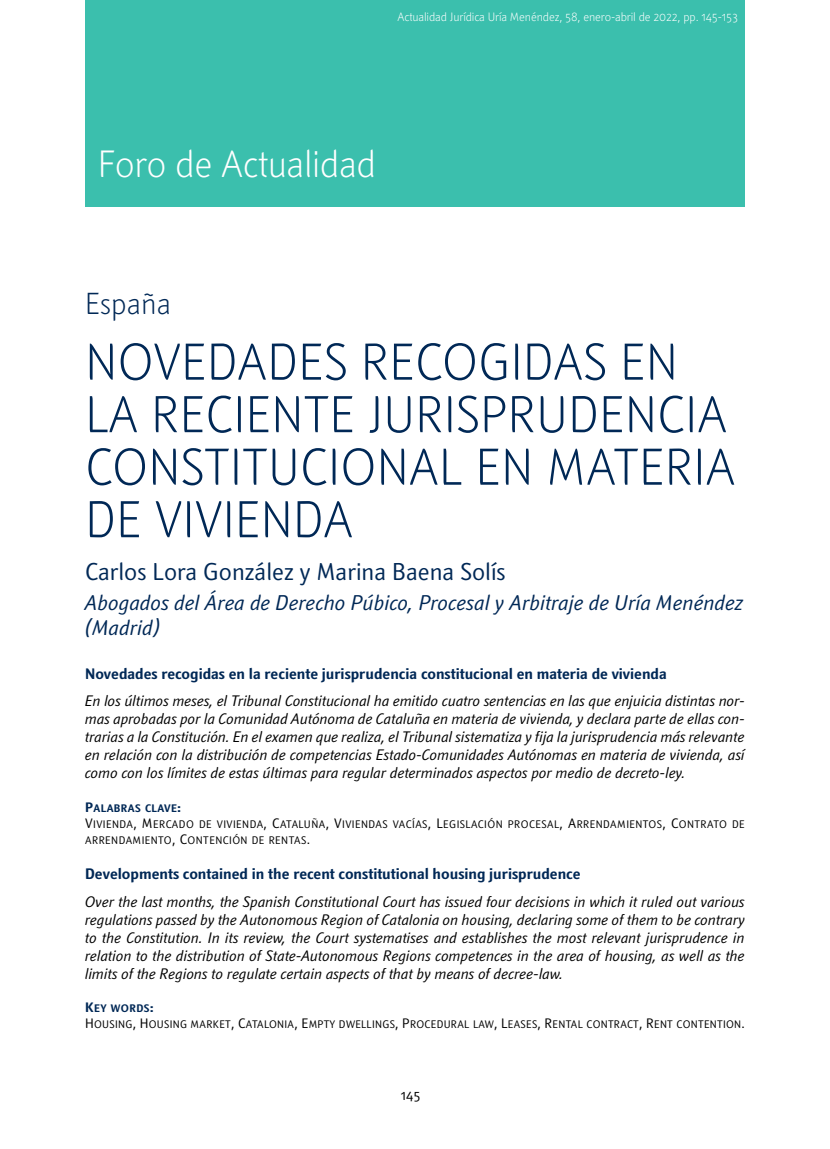
<style>
.page{position:relative;width:830px;height:1149px;background:#fff}
.page>*{position:absolute;margin:0;border:0;box-sizing:border-box;transform-origin:0 0}
.t1{font:300 51px/52.5px "Textra LT";color:#002856}
.t2{font:300 37.5px "Textra LT";letter-spacing:-.01em;color:#fff}
.t3{font:300 30px "Textra LT";color:#002856}
.t4{font:24px "Textra LT";color:#002856}
.t5{font:italic 21px/25.5px "Textra LT";color:#002856}
.t6{font:italic 15px/18px "Textra LT";color:#000;text-align:justify}
.t7{font:700 15px "Textra LT";color:#002856}
.t8{font:13.5px "Textra LT";color:#000}
.t9{font:300 12px "Textra LT";letter-spacing:-.01em;color:#fff}
.t10{font:10.8px/16.2px "Textra LT Book SC800";letter-spacing:.025em;color:#000}
.t11{font:10.8px "Textra LT Bold SC800";letter-spacing:.035em;color:#002856}
.s1{font-size:13.5px}
</style>
<div class="page">
<div style="left:85px;top:0;width:659px;height:207px;background:#3bbfad"></div>
<p class="t9" style="left:397px;top:9px;width:342px">Actualidad Jurídica Uría Menéndez, 58, enero-abril de 2022, pp. 145-153</p>
<h2 class="t2" style="left:98px;top:140px;width:279px">Foro de Actualidad</h2>
<h3 class="t3" style="left:85px;top:285px;width:87px">España</h3>
<h1 class="t1" style="left:85px;top:334px;width:651px">NOVEDADES RECOGIDAS EN<br>LA RECIENTE JURISPRUDENCIA<br>CONSTITUCIONAL EN MATERIA<br>DE VIVIENDA</h1>
<h3 class="t4" style="left:85px;top:556px;width:422px">Carlos Lora González y Marina Baena Solís</h3>
<h3 class="t5" style="left:85px;top:589px;width:659px">Abogados del Área de Derecho Púbico, Procesal y Arbitraje de Uría Menéndez (Madrid)</h3>
<p class="t7" style="left:85px;top:664px;width:583px">Novedades recogidas en la reciente jurisprudencia constitucional en materia de vivienda</p>
<p class="t6" style="left:85px;top:691px;width:661px">En los últimos meses, el Tribunal Constitucional ha emitido cuatro sentencias en las que enjuicia distintas nor&shy;mas aprobadas por la Comunidad Autónoma de Cataluña en materia de vivienda, y declara parte de ellas con&shy;trarias a la Constitución. En el examen que realiza, el Tribunal sistematiza y fija la jurisprudencia más relevante en relación con la distribución de competencias Estado-Comunidades Autónomas en materia de vivienda, así como con los límites de estas últimas para regular determinados aspectos por medio de decreto-ley.</p>
<p class="t11" style="left:85px;top:800px;width:97px"><span class="s1">P</span>ALABRAS CLAVE<span class="s1">:</span></p>
<p class="t10" style="left:85px;top:815px;width:661px"><span class="s1">V</span>IVIENDA<span class="s1">, M</span>ERCADO DE VIVIENDA<span class="s1">, C</span>ATALUÑA<span class="s1">, V</span>IVIENDAS VACÍAS<span class="s1">, L</span>EGISLACIÓN PROCESAL<span class="s1">, A</span>RRENDAMIENTOS<span class="s1">, C</span>ONTRATO DE<br>ARRENDAMIENTO<span class="s1">, C</span>ONTENCIÓN DE RENTAS<span class="s1">.</span></p>
<p class="t7" style="left:85px;top:864px;width:496px">Developments contained in the recent constitutional housing jurisprudence</p>
<p class="t6" style="left:85px;top:891px;width:661px">Over the last months, the Spanish Constitutional Court has issued four decisions in which it ruled out various regulations passed by the Autonomous Region of Catalonia on housing, declaring some of them to be contrary to the Constitution. In its review, the Court systematises and establishes the most relevant jurisprudence in relation to the distribution of State-Autonomous Regions competences in the area of housing, as well as the limits of the Regions to regulate certain aspects of that by means of decree-law.</p>
<p class="t11" style="left:85px;top:1000px;width:70px"><span class="s1">K</span>EY WORDS<span class="s1">:</span></p>
<p class="t10" style="left:85px;top:1015px;width:661px"><span class="s1">H</span> OUSING<span class="s1">, H</span> OUSING MARKET<span class="s1">, C</span>ATALONIA<span class="s1">, E</span>MPTY DWELLINGS<span class="s1">, P</span>ROCEDURAL LAW<span class="s1">, L</span>EASES<span class="s1">, R</span>ENTAL CONTRACT<span class="s1">, R</span>ENT CONTENTION<span class="s1">.</span></p>
<p class="t8" style="left:400px;top:1086px;width:21px">145</p>
</div>
